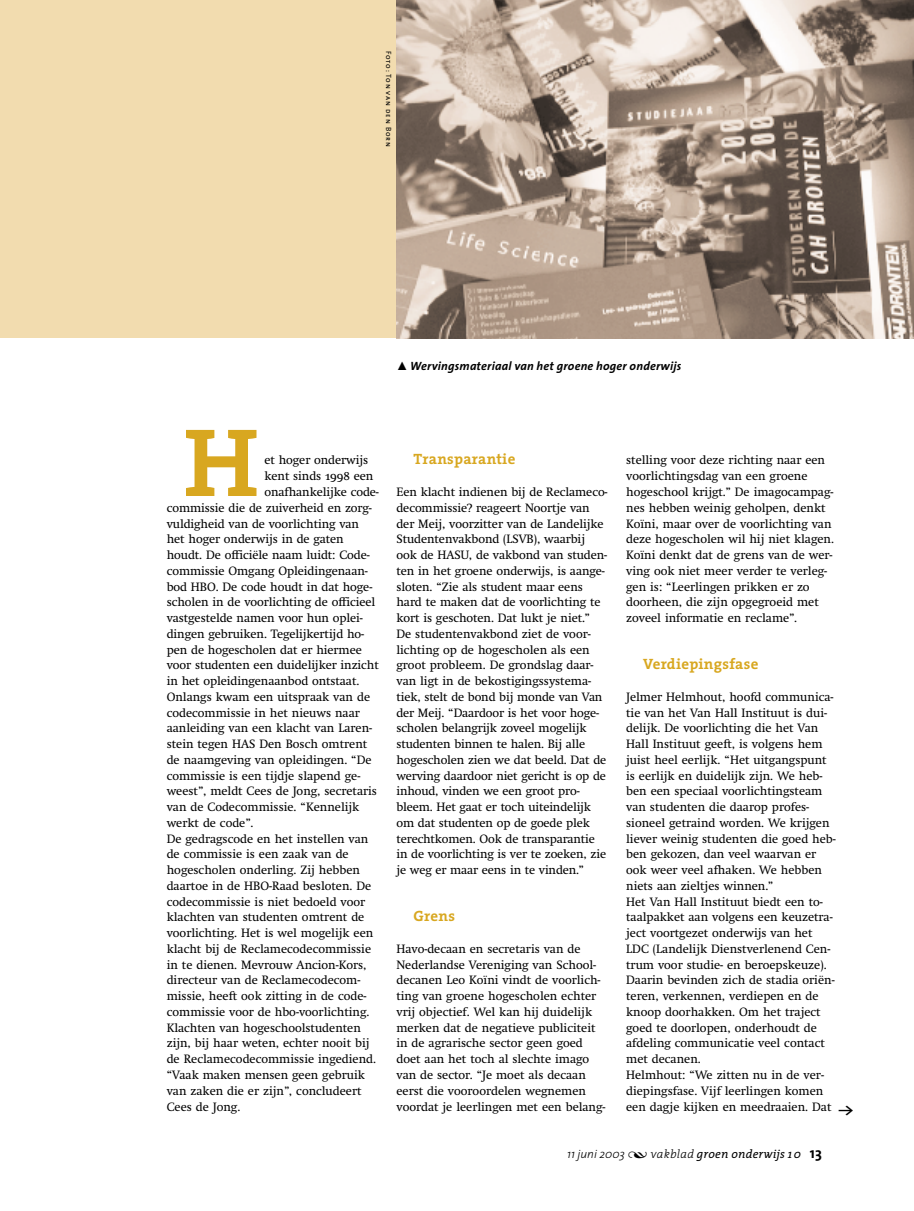
<style>
.page{position:relative;width:914px;height:1211px;background:#fff}
.page>*{position:absolute;margin:0;border:0;box-sizing:border-box;transform-origin:0 0}
.t1{font:700 97.8px "The Serif";color:#d8a720}
.t2{font:700 15px "The Serif";letter-spacing:.02em;color:#d8a720}
.t3{font:12px/15.8px "Swift Special";color:#000}
.t4{font:italic 700 12px "The Sans";letter-spacing:.02em;color:#000}
.t5{font:italic 12px "The Serif";letter-spacing:.02em;color:#000}
.t6{font:12px "The Mix Bold Expert";color:#000;scale:1.24 1}
.t7{font:7.5px "The Sans Caps";letter-spacing:.115em;color:#000}
.s1{font-family:"The Sans Light Expert";font-weight:400;font-style:normal}
.s2{font-family:"The Sans";font-weight:300}
.s3{font-family:"The Serif Extra Light Expert";font-style:normal}
.s4{font-weight:300}
.s5{font-family:"The Sans";font-weight:700;font-style:normal;font-size:15px}
</style>
<div class="page">
<div style="left:1px;top:0;width:491px;height:338px;background:#f2dcaf"></div>
<img style="left:396px;top:0;width:518px;height:338px">
<p class="t7" style="left:393px;top:51px;width:98px;rotate:90deg">Foto: Ton van den Born</p>
<p class="t4" style="left:396px;top:361px;width:286px"><span class="s1">˚</span> Wervingsmateriaal van het groene hoger onderwijs</p>
<h1 class="t1" style="left:184px;top:427px;width:76px">H</h1>
<p class="t3" style="left:264px;top:454px;width:105px">et hoger onderwijs</p>
<p class="t3" style="left:264px;top:469px;width:110px">kent sinds 1998 een</p>
<p class="t3" style="left:264px;top:485px;width:116px">onafhankelijke code-</p>
<p class="t3" style="left:167px;top:501px;width:207px">commissie die de zuiverheid en zorg-</p>
<p class="t3" style="left:167px;top:517px;width:194px">vuldigheid van de voorlichting van</p>
<p class="t3" style="left:167px;top:532px;width:178px">het hoger onderwijs in de gaten</p>
<p class="t3" style="left:167px;top:548px;width:204px">houdt. De officiële naam luidt: Code-</p>
<p class="t3" style="left:167px;top:564px;width:202px">commissie Omgang Opleidingenaan-</p>
<p class="t3" style="left:167px;top:580px;width:207px">bod HBO. De code houdt in dat hoge-</p>
<p class="t3" style="left:167px;top:595px;width:210px">scholen in de voorlichting de officieel</p>
<p class="t3" style="left:167px;top:611px;width:198px">vastgestelde namen voor hun oplei-</p>
<p class="t3" style="left:167px;top:627px;width:199px">dingen gebruiken. Tegelijkertijd ho-</p>
<p class="t3" style="left:167px;top:643px;width:197px">pen de hogescholen dat er hiermee</p>
<p class="t3" style="left:167px;top:658px;width:213px">voor studenten een duidelijker inzicht</p>
<p class="t3" style="left:167px;top:674px;width:194px">in het opleidingenaanbod ontstaat.</p>
<p class="t3" style="left:167px;top:690px;width:205px">Onlangs kwam een uitspraak van de</p>
<p class="t3" style="left:167px;top:706px;width:194px">codecommissie in het nieuws naar</p>
<p class="t3" style="left:167px;top:721px;width:207px">aanleiding van een klacht van Laren-</p>
<p class="t3" style="left:167px;top:737px;width:202px">stein tegen HAS Den Bosch omtrent</p>
<p class="t3" style="left:167px;top:753px;width:206px">de naamgeving van opleidingen. “De</p>
<p class="t3" style="left:167px;top:769px;width:195px">commissie is een tijdje slapend ge-</p>
<p class="t3" style="left:167px;top:784px;width:212px">weest”, meldt Cees de Jong, secretaris</p>
<p class="t3" style="left:167px;top:800px;width:194px">van de Codecommissie. “Kennelijk</p>
<p class="t3" style="left:167px;top:816px;width:88px">werkt de code”.</p>
<p class="t3" style="left:167px;top:832px;width:203px">De gedragscode en het instellen van</p>
<p class="t3" style="left:167px;top:847px;width:183px">de commissie is een zaak van de</p>
<p class="t3" style="left:167px;top:863px;width:195px">hogescholen onderling. Zij hebben</p>
<p class="t3" style="left:167px;top:879px;width:206px">daartoe in de HBO-Raad besloten. De</p>
<p class="t3" style="left:167px;top:895px;width:200px">codecommissie is niet bedoeld voor</p>
<p class="t3" style="left:167px;top:910px;width:199px">klachten van studenten omtrent de</p>
<p class="t3" style="left:167px;top:926px;width:208px">voorlichting. Het is wel mogelijk een</p>
<p class="t3" style="left:167px;top:942px;width:206px">klacht bij de Reclamecodecommissie</p>
<p class="t3" style="left:167px;top:958px;width:201px">in te dienen. Mevrouw Ancion-Kors,</p>
<p class="t3" style="left:167px;top:973px;width:195px">directeur van de Reclamecodecom-</p>
<p class="t3" style="left:167px;top:989px;width:201px">missie, heeft ook zitting in de code-</p>
<p class="t3" style="left:167px;top:1005px;width:204px">commissie voor de hbo-voorlichting.</p>
<p class="t3" style="left:167px;top:1021px;width:196px">Klachten van hogeschoolstudenten</p>
<p class="t3" style="left:167px;top:1036px;width:204px">zijn, bij haar weten, echter nooit bij</p>
<p class="t3" style="left:167px;top:1052px;width:211px">de Reclamecodecommissie ingediend.</p>
<p class="t3" style="left:167px;top:1068px;width:200px">“Vaak maken mensen geen gebruik</p>
<p class="t3" style="left:167px;top:1084px;width:196px">van zaken die er zijn”, concludeert</p>
<p class="t3" style="left:167px;top:1099px;width:75px">Cees de Jong.</p>
<p class="t2" style="left:413px;top:454px;width:103px">Transparantie</p>
<p class="t3" style="left:396px;top:485px;width:213px">Een klacht indienen bij de Reclameco&shy;decommissie? reageert Noortje van der Meij, voorzitter van de Landelijke Studentenvakbond (LSVB), waarbij ook de HASU, de vakbond van studen&shy;ten in het groene onderwijs, is aange&shy;sloten. “Zie als student maar eens hard te maken dat de voorlichting te kort is geschoten. Dat lukt je niet.” De studentenvakbond ziet de voor&shy;lichting op de hogescholen als een groot probleem. De grondslag daar&shy;van ligt in de bekostigingssystema&shy;tiek, stelt de bond bij monde van Van der Meij. “Daardoor is het voor hoge&shy;scholen belangrijk zoveel mogelijk studenten binnen te halen. Bij alle hogescholen zien we dat beeld. Dat de werving daardoor niet gericht is op de inhoud, vinden we een groot pro&shy;bleem. Het gaat er toch uiteindelijk om dat studenten op de goede plek terechtkomen. Ook de transparantie in de voorlichting is ver te zoeken, zie je weg er maar eens in te vinden.”</p>
<p class="t2" style="left:413px;top:911px;width:43px">Grens</p>
<p class="t3" style="left:396px;top:942px;width:210px">Havo-decaan en secretaris van de Nederlandse Vereniging van School&shy;decanen Leo Koïni vindt de voorlich&shy;ting van groene hogescholen echter vrij objectief. Wel kan hij duidelijk merken dat de negatieve publiciteit in de agrarische sector geen goed doet aan het toch al slechte imago van de sector. “Je moet als decaan eerst die vooroordelen wegnemen voordat je leerlingen met een belang-</p>
<p class="t3" style="left:626px;top:454px;width:209px">stelling voor deze richting naar een voorlichtingsdag van een groene hogeschool krijgt.” De imagocampag&shy;nes hebben weinig geholpen, denkt Koïni, maar over de voorlichting van deze hogescholen wil hij niet klagen.<br>Koïni denkt dat de grens van de wer&shy;ving ook niet meer verder te verleg&shy;gen is: “Leerlingen prikken er zo doorheen, die zijn opgegroeid met zoveel informatie en reclame”.</p>
<p class="t2" style="left:643px;top:659px;width:117px">Verdiepingsfase</p>
<p class="t3" style="left:626px;top:690px;width:211px">Jelmer Helmhout, hoofd communica&shy;tie van het Van Hall Instituut is dui&shy;delijk. De voorlichting die het Van Hall Instituut geeft, is volgens hem juist heel eerlijk. “Het uitgangspunt is eerlijk en duidelijk zijn. We heb&shy;ben een speciaal voorlichtingsteam van studenten die daarop profes&shy;sioneel getraind worden. We krijgen liever weinig studenten die goed heb&shy;ben gekozen, dan veel waarvan er ook weer veel afhaken. We hebben niets aan zieltjes winnen.”<br>Het Van Hall Instituut biedt een to&shy;taalpakket aan volgens een keuzetra&shy;ject voortgezet onderwijs van het LDC (Landelijk Dienstverlenend Cen&shy;trum voor studie- en beroepskeuze).<br>Daarin bevinden zich de stadia oriën&shy;teren, verkennen, verdiepen en de knoop doorhakken. Om het traject goed te doorlopen, onderhoudt de afdeling communicatie veel contact met decanen.<br>Helmhout: “We zitten nu in de ver&shy;diepingsfase. Vijf leerlingen komen een dagje kijken en meedraaien. Dat</p>
<p class="t6" style="left:838px;top:1103px;width:14px">Y</p>
<p class="t5" style="left:567px;top:1149px;width:256px"><span class="s2">11 juni 2003</span> <span class="s3">Œ</span> <span class="s4">vakblad</span> groen onderwijs 10 <span class="s5">13</span></p>
</div>
